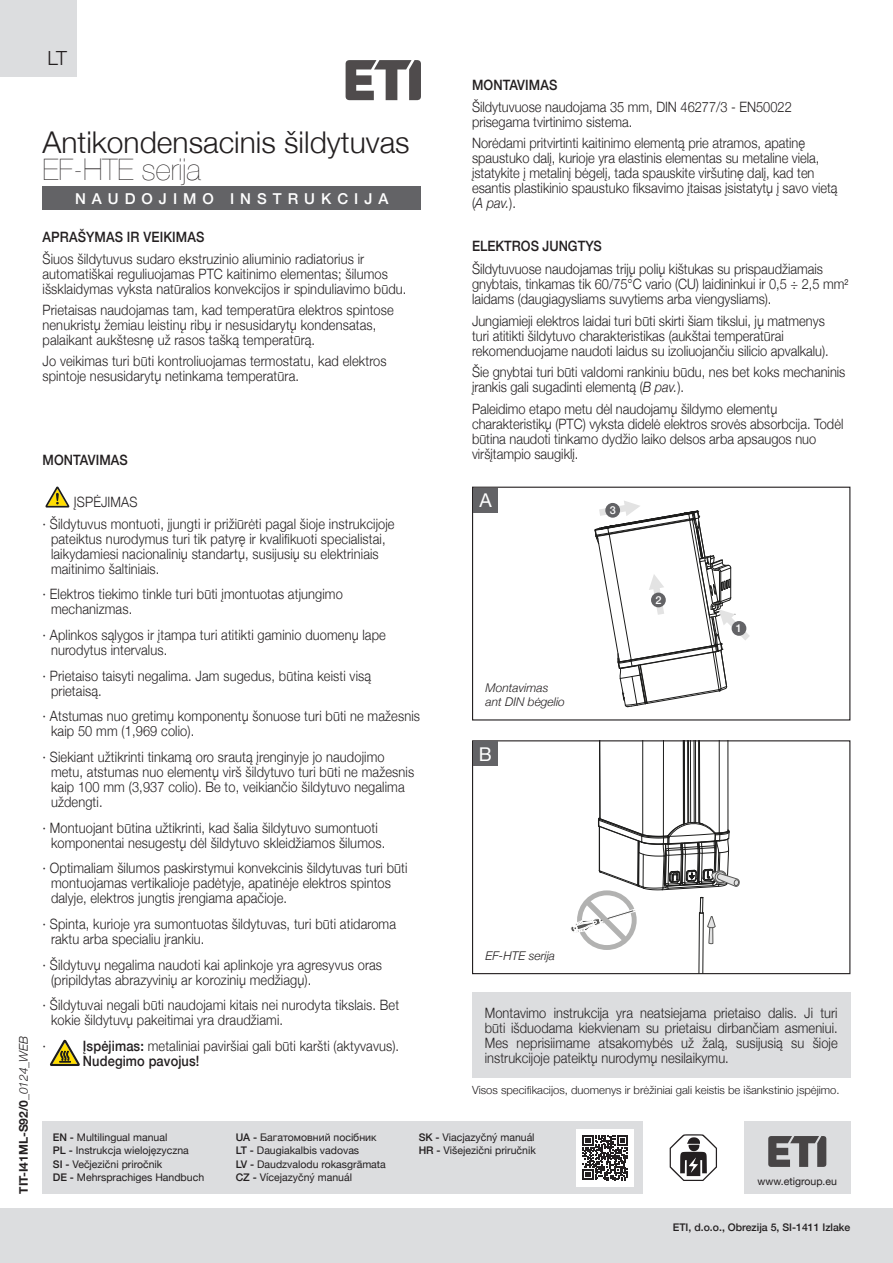
<style>
.page{position:relative;width:893px;height:1263px;background:#fff}
.page>*{position:absolute;margin:0;border:0;box-sizing:border-box;transform-origin:0 0}
.t1{font:300 30px/27px "Helvetica Neue";color:#231f20}
.t2{font:300 19.5px "Helvetica Neue";color:#231f20}
.t3{font:19.05px "Helvetica Neue";color:#fff}
.t4{font:500 15px "Helvetica Neue";letter-spacing:.4em;color:#fff}
.t5{font:300 14.25px/15px "Helvetica Neue";letter-spacing:.01em;color:#231f20;scale:.9 1}
.t6{font:500 14.25px "Helvetica Neue";letter-spacing:.01em;color:#231f20;scale:.9 1}
.t7{font:italic 300 12px "Helvetica Neue";color:#231f20}
.t8{font:700 12px "Helvetica Neue";color:#231f20}
.t9{font:300 11.25px "Helvetica Neue";color:#231f20}
.t10{font:500 10.95px "Helvetica Neue";color:#fff}
.t11{font:10.5px/13.5px "Helvetica Neue";color:#231f20}
.t12{font:500 10.5px "Helvetica Neue";color:#231f20}
.s1{font-weight:300;font-style:italic}
.s2{font-weight:200}
.s3{font-weight:500}
.s4{font-style:italic}
</style>
<div class="page">
<div style="left:0;top:1209px;width:893px;height:54px;background:#dcdddf"></div>
<div style="left:744px;top:1121px;width:106px;height:73px;background:#dcdddf"></div>
<svg style="left:768px;top:1136px;width:58px;height:31px"></svg>
<div style="left:43px;top:1121px;width:599px;height:73px;background:#dcdddf"></div>
<svg style="left:670px;top:1134px;width:47px;height:47px"></svg>
<div style="left:576px;top:1129px;width:58px;height:57px;background:#fff"></div>
<svg style="left:583px;top:1135px;width:45px;height:45px"></svg>
<div style="left:0;top:0;width:77px;height:77px;background:#dcdddf"></div>
<div style="left:43px;top:186px;width:378px;height:24px;background:#636366"></div>
<svg style="left:50px;top:1040px;width:30px;height:26px"></svg>
<svg style="left:45px;top:486px;width:25px;height:21px"></svg>
<div style="left:472px;top:993px;width:378px;height:85px;background:#dcdddf"></div>
<hr style="left:698px;top:741px;width:1px;height:82px;background:#1c1c1b">
<hr style="left:695px;top:741px;width:1px;height:81px;background:#1c1c1b">
<hr style="left:694px;top:741px;width:1px;height:81px;background:#1c1c1b">
<hr style="left:688px;top:741px;width:1px;height:82px;background:#1c1c1b">
<hr style="left:687px;top:741px;width:1px;height:82px;background:#1c1c1b">
<hr style="left:684px;top:741px;width:1px;height:83px;background:#1c1c1b">
<hr style="left:719px;top:741px;width:1px;height:92px;background:#1c1c1b">
<hr style="left:663px;top:741px;width:1px;height:95px;background:#1c1c1b">
<hr style="left:642px;top:741px;width:1px;height:93px;background:#1c1c1b">
<hr style="left:690px;top:741px;width:1px;height:81px;background:#1c1c1b">
<hr style="left:699px;top:741px;width:1px;height:82px;background:#1c1c1b">
<hr style="left:728px;top:741px;width:1px;height:90px;background:#1c1c1b">
<hr style="left:599px;top:741px;width:1px;height:77px;background:#1c1c1b">
<hr style="left:683px;top:741px;width:1px;height:83px;background:#1c1c1b">
<svg style="left:571px;top:817px;width:169px;height:155px"></svg>
<div style="left:472px;top:740px;width:378px;height:234px;border:1px solid #231f20"></div>
<div style="left:473px;top:741px;width:25px;height:25px;background:#636366"></div>
<svg style="left:595px;top:501px;width:155px;height:207px"></svg>
<div style="left:472px;top:487px;width:378px;height:233px;border:1px solid #231f20"></div>
<div style="left:473px;top:488px;width:25px;height:25px;background:#636366"></div>
<div style="left:732px;top:621px;width:14px;height:15px;background:#636366;border-radius:50%"></div>
<div style="left:651px;top:593px;width:15px;height:14px;background:#636366;border-radius:50%"></div>
<div style="left:605px;top:503px;width:15px;height:15px;background:#636366;border-radius:50%"></div>
<svg style="left:346px;top:60px;width:75px;height:40px"></svg>
<p class="t8" style="left:14px;top:1194px;width:160px;rotate:-90deg">TIT-I41ML-S92/0<span class="s1">_0124_WEB</span></p>
<p class="t2" style="left:47px;top:42px;width:21px">LT</p>
<p class="t1" style="left:43px;top:127px;width:369px">Antikondensacinis šildytuvas<br><span class="s2">EF-HTE serija</span></p>
<p class="t4" style="left:75px;top:186px;width:315px">NAUDOJIMO INSTRUKCIJA</p>
<p class="t6" style="left:43px;top:226px;width:181px">APRAŠYMAS IR VEIKIMAS</p>
<p class="t5" style="left:43px;top:250px;width:406px">Šiuos šildytuvus sudaro ekstruzinio aliuminio radiatorius ir automatiškai reguliuojamas PTC kaitinimo elementas; šilumos išsklaidymas vyksta natūralios konvekcijos ir spinduliavimo būdu.</p>
<p class="t5" style="left:43px;top:301px;width:392px">Prietaisas naudojamas tam, kad temperatūra elektros spintose nenukristų žemiau leistinų ribų ir nesusidarytų kondensatas, palaikant aukštesnę už rasos tašką temperatūrą.</p>
<p class="t5" style="left:43px;top:353px;width:384px">Jo veikimas turi būti kontroliuojamas termostatu, kad elektros spintoje nesusidarytų netinkama temperatūra.</p>
<p class="t6" style="left:43px;top:448px;width:96px">MONTAVIMAS</p>
<p class="t5" style="left:74px;top:494px;width:72px">ĮSPĖJIMAS</p>
<p class="t5" style="left:51px;top:515px;width:383px;text-indent:-9px">· Šildytuvus montuoti, įjungti ir prižiūrėti pagal šioje instrukcijoje pateiktus nurodymus turi tik patyrę ir kvalifikuoti specialistai, laikydamiesi nacionalinių standartų, susijusių su elektriniais maitinimo šaltiniais.</p>
<p class="t5" style="left:51px;top:586px;width:326px;text-indent:-9px">· Elektros tiekimo tinkle turi būti įmontuotas atjungimo mechanizmas.</p>
<p class="t5" style="left:51px;top:626px;width:374px;text-indent:-9px">· Aplinkos sąlygos ir įtampa turi atitikti gaminio duomenų lape nurodytus intervalus.</p>
<p class="t5" style="left:51px;top:667px;width:357px;text-indent:-9px">· Prietaiso taisyti negalima. Jam sugedus, būtina keisti visą prietaisą.</p>
<p class="t5" style="left:51px;top:708px;width:412px;text-indent:-9px">· Atstumas nuo gretimų komponentų šonuose turi būti ne mažesnis kaip 50 mm (1,969 colio).</p>
<p class="t5" style="left:51px;top:748px;width:405px;text-indent:-9px">· Siekiant užtikrinti tinkamą oro srautą įrenginyje jo naudojimo metu, atstumas nuo elementų virš šildytuvo turi būti ne mažesnis kaip 100 mm (3,937 colio). Be to, veikiančio šildytuvo negalima uždengti.</p>
<p class="t5" style="left:43px;top:819px;width:382px;text-align:center">· Montuojant būtina užtikrinti, kad šalia šildytuvo sumontuoti komponentai nesugestų dėl šildytuvo skleidžiamos šilumos.</p>
<p class="t5" style="left:51px;top:860px;width:398px;text-indent:-9px">· Optimaliam šilumos paskirstymui konvekcinis šildytuvas turi būti montuojamas vertikalioje padėtyje, apatinėje elektros spintos dalyje, elektros jungtis įrengiama apačioje.</p>
<p class="t5" style="left:51px;top:915px;width:385px;text-indent:-9px">· Spinta, kurioje yra sumontuotas šildytuvas, turi būti atidaroma raktu arba specialiu įrankiu.</p>
<p class="t5" style="left:51px;top:956px;width:369px;text-indent:-9px">· Šildytuvų negalima naudoti kai aplinkoje yra agresyvus oras (pripildytas abrazyvinių ar korozinių medžiagų).</p>
<p class="t5" style="left:51px;top:996px;width:388px;text-indent:-9px">· Šildytuvai negali būti naudojami kitais nei nurodyta tikslais. Bet kokie šildytuvų pakeitimai yra draudžiami.</p>
<p class="t5" style="left:43px;top:1037px;width:5px">·</p>
<p class="t5" style="left:83px;top:1037px;width:353px"><span class="s3">Įspėjimas:</span> metaliniai paviršiai gali būti karšti (aktyvavus).<br><span class="s3">Nudegimo pavojus!</span></p>
<p class="t6" style="left:472px;top:74px;width:96px">MONTAVIMAS</p>
<p class="t5" style="left:472px;top:98px;width:357px">Šildytuvuose naudojama 35 mm, DIN 46277/3 - EN50022 prisegama tvirtinimo sistema.</p>
<p class="t5" style="left:472px;top:135px;width:408px">Norėdami pritvirtinti kaitinimo elementą prie atramos, apatinę spaustuko dalį, kurioje yra elastinis elementas su metaline viela, įstatykite į metalinį bėgelį, tada spauskite viršutinę dalį, kad ten esantis plastikinio spaustuko fiksavimo įtaisas įsistatytų į savo vietą (<span class="s4">A pav.</span>).</p>
<p class="t6" style="left:472px;top:234px;width:146px">ELEKTROS JUNGTYS</p>
<p class="t5" style="left:472px;top:261px;width:420px">Šildytuvuose naudojamas trijų polių kištukas su prispaudžiamais gnybtais, tinkamas tik 60/75°C vario (CU) laidininkui ir 0,5 ÷ 2,5 mm<sup>2 </sup>laidams (daugiagysliams suvytiems arba viengysliams).</p>
<p class="t5" style="left:472px;top:312px;width:398px">Jungiamieji elektros laidai turi būti skirti šiam tikslui, jų matmenys turi atitikti šildytuvo charakteristikas (aukštai temperatūrai rekomenduojame naudoti laidus su izoliuojančiu silicio apvalkalu).</p>
<p class="t5" style="left:472px;top:364px;width:416px">Šie gnybtai turi būti valdomi rankiniu būdu, nes bet koks mechaninis įrankis gali sugadinti elementą (<span class="s4">B pav.</span>).</p>
<p class="t5" style="left:472px;top:400px;width:414px">Paleidimo etapo metu dėl naudojamų šildymo elementų charakteristikų (PTC) vyksta didelė elektros srovės absorbcija. Todėl būtina naudoti tinkamo dydžio laiko delsos arba apsaugos nuo viršįtampio saugiklį.</p>
<p class="t3" style="left:479px;top:486px;width:14px">A</p>
<p class="t7" style="left:486px;top:678px;width:64px">Montavimas</p>
<p class="t7" style="left:486px;top:692px;width:81px">ant DIN bėgelio</p>
<p class="t3" style="left:479px;top:740px;width:14px">B</p>
<p class="t10" style="left:610px;top:501px;width:8px">3</p>
<p class="t10" style="left:655px;top:591px;width:8px">2</p>
<p class="t10" style="left:736px;top:619px;width:8px">1</p>
<p class="t7" style="left:486px;top:946px;width:71px">EF-HTE serija</p>
<p class="t5" style="left:485px;top:1004px;width:394px;text-align:justify">Montavimo instrukcija yra neatsiejama prietaiso dalis. Ji turi būti išduodama kiekvienam su prietaisu dirbančiam asmeniui.<br>Mes neprisiimame atsakomybės už žalą, susijusią su šioje instrukcijoje pateiktų nurodymų nesilaikymu.</p>
<p class="t9" style="left:472px;top:1081px;width:369px">Visos specifikacijos, duomenys ir brėžiniai gali keistis be išankstinio įspėjimo.</p>
<p class="t11" style="left:53px;top:1131px;width:153px"><span class="s3">EN -</span> Multilingual manual<br><span class="s3">PL -</span> Instrukcja wielojęzyczna<br><span class="s3">SI -</span> Večjezični priročnik<br><span class="s3">DE -</span> Mehrsprachiges Handbuch</p>
<p class="t11" style="left:236px;top:1131px;width:152px"><span class="s3">UA -</span> Багатомовний посібник<br><span class="s3">LT -</span> Daugiakalbis vadovas<br><span class="s3">LV -</span> Daudzvalodu rokasgrāmata<br><span class="s3">CZ -</span> Vícejazyčný manuál</p>
<p class="t11" style="left:419px;top:1131px;width:119px"><span class="s3">SK -</span> Viacjazyčný manuál<br><span class="s3">HR -</span> Višejezični priručnik</p>
<p class="t11" style="left:758px;top:1175px;width:81px">www.etigroup.eu</p>
<p class="t12" style="left:673px;top:1218px;width:179px">ETI, d.o.o., Obrezija 5, SI-1411 Izlake</p>
</div>
